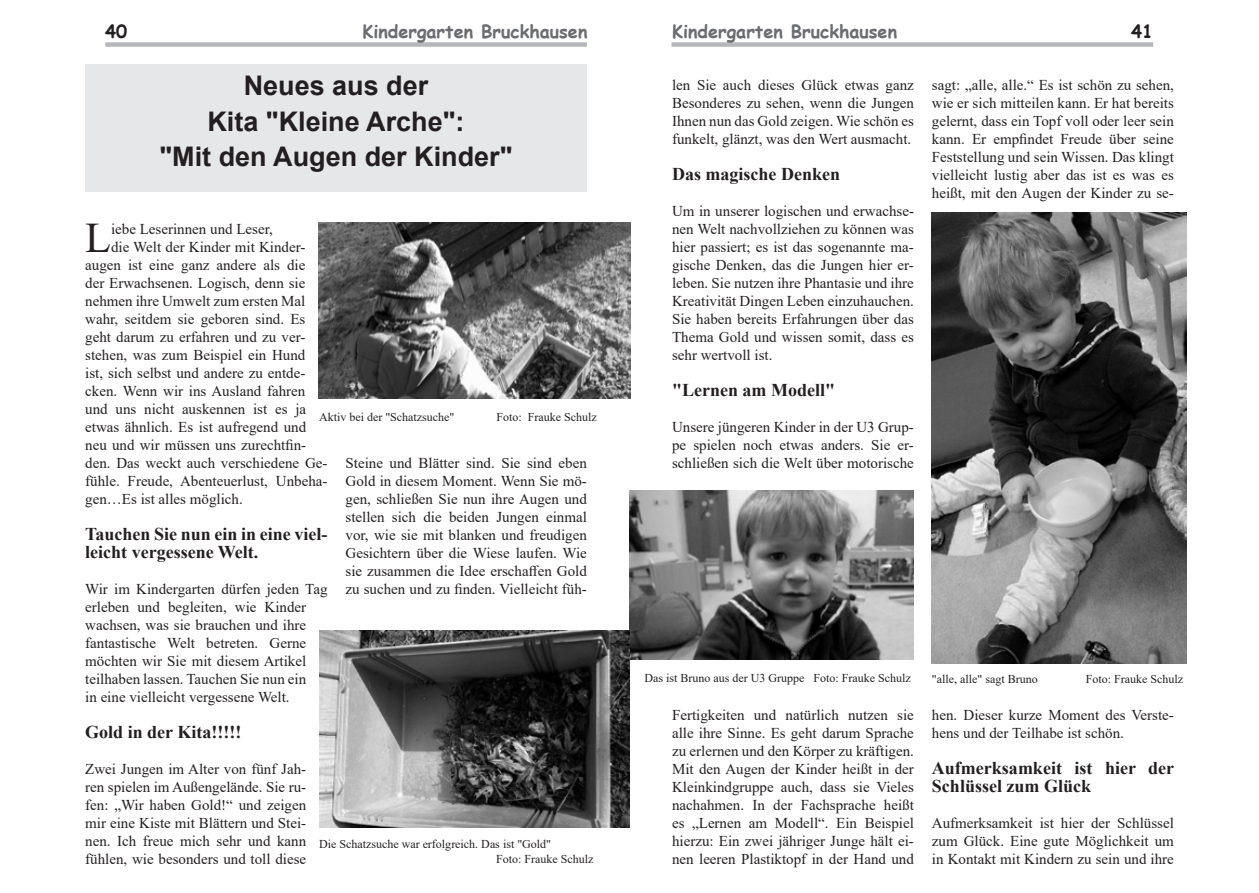
<style>
.page{position:relative;width:1259px;height:893px;background:#fff}
.page>*{position:absolute;margin:0;border:0;box-sizing:border-box;transform-origin:0 0}
.t1{font:42.15px "Times New Roman";color:#231f20}
.t2{font:700 27px/36px "Arial";color:#231f20;text-align:center}
.t3{font:700 18px/18px "Times New Roman";color:#231f20}
.t4{font:700 18px "Comic Sans MS";color:#6c6d70}
.t5{font:700 18px "Comic Sans MS";color:#231f20}
.t6{font:15px/18px "Times New Roman";color:#231f20;text-align:justify}
.t7{font:12px/14.4px "Times New Roman";color:#231f20}
</style>
<div class="page">
<div style="left:105px;top:42px;width:482px;height:5px;background:#b6b7bb"></div>
<div style="left:671px;top:42px;width:482px;height:5px;background:#b6b7bb"></div>
<div style="left:85px;top:64px;width:502px;height:127px;background:#e6e7e9"></div>
<img style="left:629px;top:491px;width:285px;height:168px">
<img style="left:931px;top:213px;width:255px;height:450px">
<img style="left:318px;top:223px;width:312px;height:175px">
<img style="left:319px;top:631px;width:310px;height:197px">
<p class="t5" style="left:105px;top:18px;width:23px">40</p>
<p class="t4" style="left:362px;top:18px;width:227px">Kindergarten Bruckhausen</p>
<p class="t4" style="left:672px;top:18px;width:227px">Kindergarten Bruckhausen</p>
<p class="t5" style="left:1131px;top:18px;width:23px">41</p>
<h2 class="t2" style="left:159px;top:67px;width:355px">Neues aus der<br>Kita "Kleine Arche":<br>"Mit den Augen der Kinder"</h2>
<p class="t6" style="left:932px;top:76px;width:243px">sagt: „alle, alle.“ Es ist schön zu sehen, wie er sich mitteilen kann. Er hat bereits gelernt, dass ein Topf voll oder leer sein kann. Er empfindet Freude über seine Feststellung und sein Wissen. Das klingt vielleicht lustig aber das ist es was es heißt, mit den Augen der Kinder zu se-</p>
<p class="t6" style="left:672px;top:76px;width:243px">len Sie auch dieses Glück etwas ganz Besonderes zu sehen, wenn die Jungen Ihnen nun das Gold zeigen. Wie schön es funkelt, glänzt, was den Wert ausmacht.</p>
<p class="t3" style="left:672px;top:164px;width:169px">Das magische Denken</p>
<p class="t6" style="left:672px;top:202px;width:243px">Um in unserer logischen und erwachse&shy;nen Welt nachvollziehen zu können was hier passiert; es ist das sogenannte ma&shy;gische Denken, das die Jungen hier er&shy;leben. Sie nutzen ihre Phantasie und ihre Kreativität Dingen Leben einzuhauchen.<br>Sie haben bereits Erfahrungen über das Thema Gold und wissen somit, dass es sehr wertvoll ist.</p>
<p class="t3" style="left:672px;top:380px;width:164px">"Lernen am Modell"</p>
<p class="t6" style="left:672px;top:418px;width:243px">Unsere jüngeren Kinder in der U3 Grup&shy;pe spielen noch etwas anders. Sie er&shy;schließen sich die Welt über motorische</p>
<h1 class="t1" style="left:85px;top:208px;width:27px">L</h1>
<p class="t6" style="left:111px;top:220px;width:163px">iebe Leserinnen und Leser,</p>
<p class="t6" style="left:111px;top:238px;width:196px">die Welt der Kinder mit Kinder-</p>
<p class="t6" style="left:85px;top:256px;width:222px">augen ist eine ganz andere als die</p>
<p class="t6" style="left:85px;top:274px;width:222px">der Erwachsenen. Logisch, denn sie</p>
<p class="t6" style="left:85px;top:292px;width:222px">nehmen ihre Umwelt zum ersten Mal</p>
<p class="t6" style="left:85px;top:310px;width:222px">wahr, seitdem sie geboren sind. Es</p>
<p class="t6" style="left:85px;top:328px;width:222px">geht darum zu erfahren und zu ver-</p>
<p class="t6" style="left:85px;top:346px;width:222px">stehen, was zum Beispiel ein Hund</p>
<p class="t6" style="left:85px;top:364px;width:222px">ist, sich selbst und andere zu entde-</p>
<p class="t6" style="left:85px;top:382px;width:222px">cken. Wenn wir ins Ausland fahren</p>
<p class="t6" style="left:85px;top:400px;width:222px">und uns nicht auskennen ist es ja</p>
<p class="t6" style="left:85px;top:418px;width:222px">etwas ähnlich. Es ist aufregend und</p>
<p class="t6" style="left:85px;top:436px;width:222px">neu und wir müssen uns zurechtfin-</p>
<p class="t6" style="left:85px;top:454px;width:244px">den. Das weckt auch verschiedene Ge-</p>
<p class="t6" style="left:85px;top:472px;width:244px">fühle. Freude, Abenteuerlust, Unbeha-</p>
<p class="t6" style="left:85px;top:490px;width:159px">gen…Es ist alles möglich.</p>
<p class="t3" style="left:85px;top:524px;width:244px">Tauchen Sie nun ein in eine viel&shy;leicht vergessene Welt.</p>
<p class="t6" style="left:85px;top:580px;width:244px;text-align:left">Wir im Kindergarten dürfen jeden Tag erleben und begleiten, wie Kinder wachsen, was sie brauchen und ihre fantastische Welt betreten. Gerne möchten wir Sie mit diesem Artikel teilhaben lassen. Tauchen Sie nun ein<br>in eine vielleicht vergessene Welt.</p>
<p class="t3" style="left:85px;top:722px;width:158px">Gold in der Kita!!!!!</p>
<p class="t6" style="left:85px;top:760px;width:222px">Zwei Jungen im Alter von fünf Jah&shy;ren spielen im Außengelände. Sie ru&shy;fen: „Wir haben Gold!“ und zeigen mir eine Kiste mit Blättern und Stei&shy;nen. Ich freue mich sehr und kann fühlen, wie besonders und toll diese</p>
<p class="t7" style="left:319px;top:409px;width:137px">Aktiv bei der "Schatzsuche"</p>
<p class="t7" style="left:496px;top:409px;width:102px">Foto: Frauke Schulz</p>
<p class="t6" style="left:345px;top:454px;width:243px">Steine und Blätter sind. Sie sind eben Gold in diesem Moment. Wenn Sie mö&shy;gen, schließen Sie nun ihre Augen und stellen sich die beiden Jungen einmal vor, wie sie mit blanken und freudigen Gesichtern über die Wiese laufen. Wie sie zusammen die Idee erschaffen Gold zu suchen und zu finden. Vielleicht füh-</p>
<p class="t7" style="left:644px;top:671px;width:268px">Das ist Bruno aus der U3 Gruppe Foto: Frauke Schulz</p>
<p class="t7" style="left:932px;top:672px;width:107px">"alle, alle" sagt Bruno</p>
<p class="t7" style="left:1085px;top:672px;width:99px">Foto: Frauke Schulz</p>
<p class="t6" style="left:672px;top:706px;width:243px">Fertigkeiten und natürlich nutzen sie alle ihre Sinne. Es geht darum Sprache zu erlernen und den Körper zu kräftigen.<br>Mit den Augen der Kinder heißt in der Kleinkindgruppe auch, dass sie Vieles nachahmen. In der Fachsprache heißt es „Lernen am Modell“. Ein Beispiel hierzu: Ein zwei jähriger Junge hält ei&shy;nen leeren Plastiktopf in der Hand und</p>
<p class="t6" style="left:932px;top:706px;width:243px">hen. Dieser kurze Moment des Verste&shy;hens und der Teilhabe ist schön.</p>
<p class="t3" style="left:932px;top:758px;width:244px">Aufmerksamkeit ist hier der<br>Schlüssel zum Glück</p>
<p class="t6" style="left:932px;top:814px;width:243px">Aufmerksamkeit ist hier der Schlüssel zum Glück. Eine gute Möglichkeit um in Kontakt mit Kindern zu sein und ihre</p>
<p class="t7" style="left:496px;top:836px;width:99px;text-indent:-177px">Die Schatzsuche war erfolgreich. Das ist "Gold"<br>Foto: Frauke Schulz</p>
</div>
